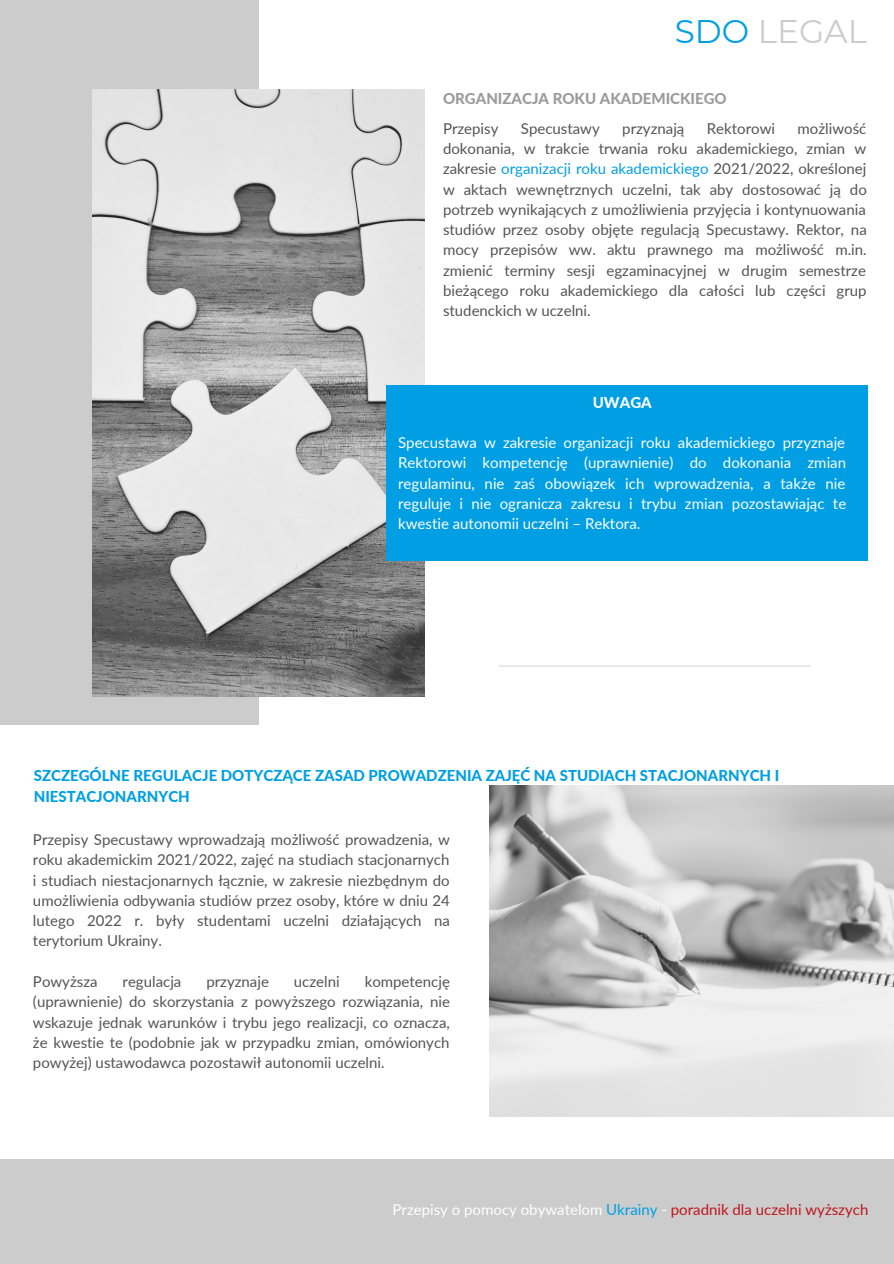
<style>
.page{position:relative;width:894px;height:1264px;background:#fff}
.page>*{position:absolute;margin:0;border:0;box-sizing:border-box;transform-origin:0 0}
.t1{font:32.7px "Montserrat";color:#ccc}
.t2{font:15px/20.2px "Lato";color:#545454;text-align:justify}
.t3{font:15px/20.2px "Lato";color:#fff;text-align:justify}
.t4{font:800 15px/20.2px "Lato";color:#009fe3}
.t5{font:800 15px "Lato";color:#9b9b9b}
.t6{font:800 15px "Lato";color:#fff}
.s1{color:#009fe3}
.s2{color:#c0151c}
</style>
<div class="page">
<div style="left:0;top:0;width:258px;height:725px;background:#ccc"></div>
<img style="left:93px;top:89px;width:331px;height:607px">
<div style="left:0;top:1159px;width:893px;height:104px;background:#ccc"></div>
<hr style="left:499px;top:665px;width:311px;height:1px;background:#ded6cf">
<div style="left:386px;top:385px;width:481px;height:176px;background:#009fe3"></div>
<img style="left:489px;top:786px;width:404px;height:329px">
<p class="t1" style="left:674px;top:11px;width:193px"><span class="s1">SDO</span> LEGAL</p>
<p class="t5" style="left:443px;top:89px;width:285px">ORGANIZACJA ROKU AKADEMICKIEGO</p>
<p class="t2" style="left:443px;top:118px;width:425px;text-indent:354px">możliwość dokonania, w trakcie trwania roku akademickiego, zmian w zakresie <span class="s1">organizacji roku akademickiego</span> 2021/2022, określonej w aktach wewnętrznych uczelni, tak aby dostosować ją do potrzeb wynikających z umożliwienia przyjęcia i kontynuowania studiów przez osoby objęte regulacją Specustawy. Rektor, na mocy przepisów ww. aktu prawnego ma możliwość m.in. zmienić terminy sesji egzaminacyjnej w drugim semestrze bieżącego roku akademickiego dla całości lub części grup studenckich w uczelni.</p>
<p class="t2" style="left:443px;top:118px;width:57px">Przepisy</p>
<p class="t2" style="left:520px;top:118px;width:80px">Specustawy</p>
<p class="t2" style="left:622px;top:118px;width:64px">przyznają</p>
<p class="t2" style="left:706px;top:118px;width:70px">Rektorowi</p>
<p class="t6" style="left:592px;top:393px;width:61px">UWAGA</p>
<p class="t3" style="left:398px;top:432px;width:449px">Specustawa w zakresie organizacji roku akademickiego przyznaje Rektorowi kompetencję (uprawnienie) do dokonania zmian regulaminu, nie zaś obowiązek ich wprowadzenia, a także nie reguluje i nie ogranicza zakresu i trybu zmian pozostawiając te kwestie autonomii uczelni – Rektora.</p>
<p class="t4" style="left:34px;top:765px;width:747px">SZCZEGÓLNE REGULACJE DOTYCZĄCE ZASAD PROWADZENIA ZAJĘĆ NA STUDIACH STACJONARNYCH I<br>NIESTACJONARNYCH</p>
<p class="t2" style="left:33px;top:829px;width:418px">Przepisy Specustawy wprowadzają możliwość prowadzenia, w roku akademickim 2021/2022, zajęć na studiach stacjonarnych i studiach niestacjonarnych łącznie, w zakresie niezbędnym do umożliwienia odbywania studiów przez osoby, które w dniu 24 lutego 2022 r. były studentami uczelni działających na terytorium Ukrainy.</p>
<p class="t2" style="left:33px;top:971px;width:66px">Powyższa</p>
<p class="t2" style="left:122px;top:971px;width:60px">regulacja</p>
<p class="t2" style="left:206px;top:971px;width:64px">przyznaje</p>
<p class="t2" style="left:294px;top:971px;width:47px">uczelni</p>
<p class="t2" style="left:33px;top:971px;width:418px;text-indent:331px">kompetencję (uprawnienie) do skorzystania z powyższego rozwiązania, nie wskazuje jednak warunków i trybu jego realizacji, co oznacza, że kwestie te (podobnie jak w przypadku zmian, omówionych powyżej) ustawodawca pozostawił autonomii uczelni.</p>
<p class="t3" style="left:392px;top:1198px;width:477px">Przepisy o pomocy obywatelom <span class="s1">Ukrainy</span> - <span class="s2">poradnik dla uczelni wyższych</span></p>
</div>
